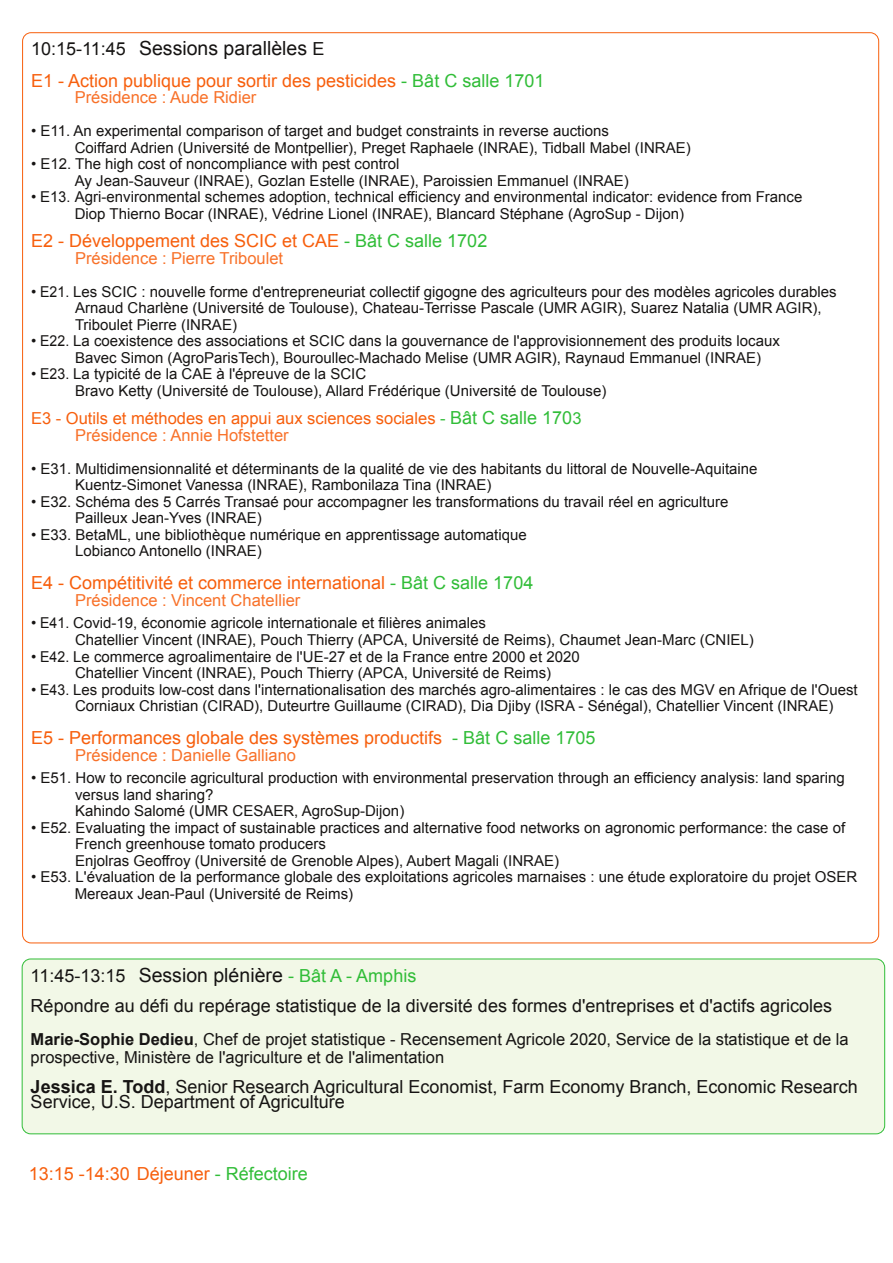
<style>
.page{position:relative;width:893px;height:1263px;background:#fff}
.page>*{position:absolute;margin:0;border:0;box-sizing:border-box;transform-origin:0 0}
.t1{font:19.5px "Arial";color:#161413}
.t2{font:18px "Arial";color:#f75f0d}
.t3{font:18px/15px "Arial";color:#161413}
.t4{font:16.5px/18px "Arial";color:#161413}
.t5{font:16.5px "Arial";color:#f87129}
.t6{font:16.5px/16.5px "Arial";color:#f75f0d}
.t7{font:15px/16.5px "Arial";color:#161413}
.s1{font-size:18px}
.s2{color:#31bd38}
.s3{font-size:18px;color:#31bd38}
.s4{color:#f87129}
.s5{font-weight:700}
</style>
<div class="page">
<div style="left:22px;top:959px;width:863px;height:175px;background:#f2f8e7;border-radius:9px"></div>
<div style="left:22px;top:959px;width:863px;height:175px;border:1px solid #31bd38;border-radius:9px"></div>
<h1 class="t1" style="left:31px;top:38px;width:295px"><span class="s1">10:15-11:45</span> Sessions parallèles <span class="s1">E</span></h1>
<p class="t2" style="left:31px;top:71px;width:515px">E1 - Action publique pour sortir des pesticides <span class="s2">- Bât C salle 1701</span></p>
<p class="t5" style="left:75px;top:88px;width:183px">Présidence : Aude Ridier</p>
<p class="t7" style="left:75px;top:123px;width:617px;text-indent:-44px">• E11. An experimental comparison of target and budget constraints in reverse auctions<br>Coiffard Adrien (Université de Montpellier), Preget Raphaele (INRAE), Tidball Mabel (INRAE)</p>
<p class="t7" style="left:75px;top:156px;width:556px;text-indent:-44px">• E12. The high cost of noncompliance with pest control<br>Ay Jean-Sauveur (INRAE), Gozlan Estelle (INRAE), Paroissien Emmanuel (INRAE)</p>
<p class="t7" style="left:75px;top:189px;width:729px;text-indent:-44px">• E13. Agri-environmental schemes adoption, technical efficiency and environmental indicator: evidence from France<br>Diop Thierno Bocar (INRAE), Védrine Lionel (INRAE), Blancard Stéphane (AgroSup - Dijon)</p>
<p class="t2" style="left:31px;top:231px;width:458px">E2 - Développement des SCIC et CAE <span class="s2">- Bât C salle 1702</span></p>
<p class="t5" style="left:75px;top:249px;width:210px">Présidence : Pierre Triboulet</p>
<p class="t7" style="left:75px;top:283px;width:763px;text-indent:-44px">• E21. Les SCIC : nouvelle forme d'entrepreneuriat collectif gigogne des agriculteurs pour des modèles agricoles durables<br>Arnaud Charlène (Université de Toulouse), Chateau-Terrisse Pascale (UMR AGIR), Suarez Natalia (UMR AGIR),<br>Triboulet Pierre (INRAE)</p>
<p class="t7" style="left:75px;top:333px;width:706px;text-indent:-44px">• E22. La coexistence des associations et SCIC dans la gouvernance de l'approvisionnement des produits locaux<br>Bavec Simon (AgroParisTech), Bouroullec-Machado Melise (UMR AGIR), Raynaud Emmanuel (INRAE)</p>
<p class="t7" style="left:75px;top:366px;width:533px;text-indent:-44px">• E23. La typicité de la CAE à l'épreuve de la SCIC<br>Bravo Ketty (Université de Toulouse), Allard Frédérique (Université de Toulouse)</p>
<p class="t6" style="left:75px;top:410px;width:508px;text-indent:-44px">E3 - Outils et méthodes en appui aux sciences sociales <span class="s2">-</span> <span class="s3">Bât C salle 170</span><span class="s2">3<br></span><span class="s4">Présidence : Annie Hofstetter</span></p>
<p class="t7" style="left:75px;top:460px;width:684px;text-indent:-44px">• E31. Multidimensionnalité et déterminants de la qualité de vie des habitants du littoral de Nouvelle-Aquitaine<br>Kuentz-Simonet Vanessa (INRAE), Rambonilaza Tina (INRAE)</p>
<p class="t7" style="left:75px;top:493px;width:655px;text-indent:-44px">• E32. Schéma des 5 Carrés Transaé pour accompagner les transformations du travail réel en agriculture<br>Pailleux Jean-Yves (INRAE)</p>
<p class="t7" style="left:75px;top:526px;width:453px;text-indent:-44px">• E33. BetaML, une bibliothèque numérique en apprentissage automatique<br>Lobianco Antonello (INRAE)</p>
<p class="t2" style="left:31px;top:573px;width:504px">E4 - Compétitivité et commerce international <span class="s2">- Bât C salle 1704</span></p>
<p class="t5" style="left:75px;top:591px;width:227px">Présidence : Vincent Chatellier</p>
<p class="t7" style="left:75px;top:615px;width:680px;text-indent:-44px">• E41. Covid-19, économie agricole internationale et filières animales<br>Chatellier Vincent (INRAE), Pouch Thierry (APCA, Université de Reims), Chaumet Jean-Marc (CNIEL)</p>
<p class="t7" style="left:75px;top:648px;width:506px;text-indent:-44px">• E42. Le commerce agroalimentaire de l'UE-27 et de la France entre 2000 et 2020<br>Chatellier Vincent (INRAE), Pouch Thierry (APCA, Université de Reims)</p>
<p class="t7" style="left:75px;top:681px;width:784px;text-indent:-44px">• E43. Les produits low-cost dans l'internationalisation des marchés agro-alimentaires : le cas des MGV en Afrique de l'Ouest<br>Corniaux Christian (CIRAD), Duteurtre Guillaume (CIRAD), Dia Djiby (ISRA - Sénégal), Chatellier Vincent (INRAE)</p>
<p class="t2" style="left:31px;top:728px;width:566px">E5 - Performances globale des systèmes productifs <span class="s2">- Bât C salle 1705</span></p>
<p class="t5" style="left:75px;top:745px;width:223px">Présidence : Danielle Galliano</p>
<p class="t7" style="left:75px;top:769px;width:771px;text-indent:-44px">• E51. How to reconcile agricultural production with environmental preservation through an efficiency analysis: land sparing versus land sharing?<br>Kahindo Salomé (UMR CESAER, AgroSup-Dijon)</p>
<p class="t7" style="left:75px;top:819px;width:772px;text-indent:-44px">• E52. Evaluating the impact of sustainable practices and alternative food networks on agronomic performance: the case of<br>French greenhouse tomato producers<br>Enjolras Geoffroy (Université de Grenoble Alpes), Aubert Magali (INRAE)</p>
<p class="t7" style="left:75px;top:868px;width:784px;text-indent:-44px">• E53. L'évaluation de la performance globale des exploitations agricoles marnaises : une étude exploratoire du projet OSER<br>Mereaux Jean-Paul (Université de Reims)</p>
<h1 class="t1" style="left:31px;top:964px;width:387px"><span class="s1">11:45-13:15</span> Session plénière <span class="s3">- Bât A - Amphis</span></h1>
<p class="t3" style="left:31px;top:998px;width:803px">Répondre au défi du repérage statistique de la diversité des formes d'entreprises et d'actifs agricoles</p>
<p class="t4" style="left:31px;top:1030px;width:820px"><span class="s5">Marie-Sophie Dedieu</span>, Chef de projet statistique - Recensement Agricole 2020, Service de la statistique et de la prospective, Ministère de l'agriculture et de l'alimentation</p>
<p class="t3" style="left:31px;top:1079px;width:828px"><span class="s5">Jessica E. Todd</span>, Senior Research Agricultural Economist, Farm Economy Branch, Economic Research<br>Service, U.S. Department of Agriculture</p>
<p class="t2" style="left:29px;top:1164px;width:281px">13:15 -14:30 Déjeuner <span class="s2">- Réfectoire</span></p>
</div>
